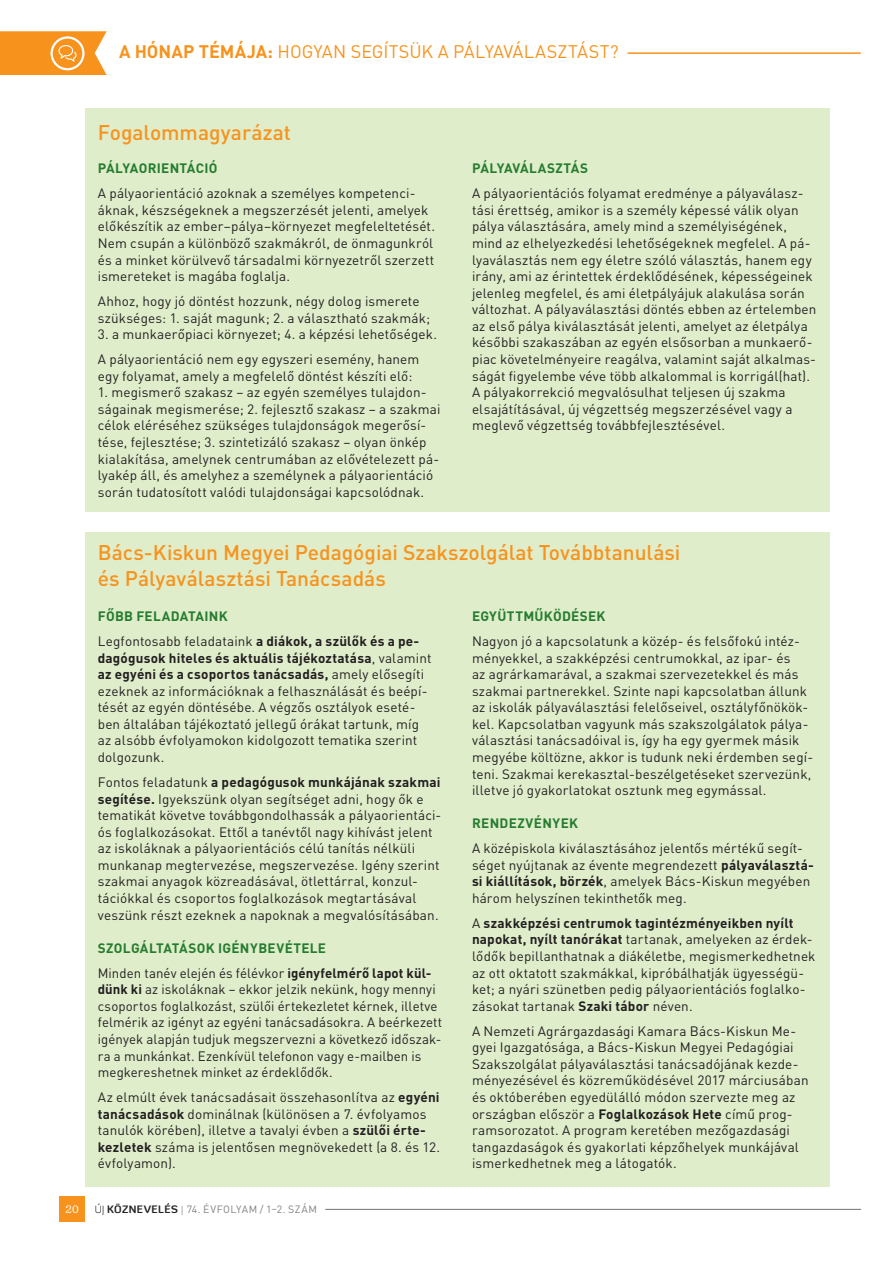
<style>
.page{position:relative;width:893px;height:1263px;background:#fff}
.page>*{position:absolute;margin:0;border:0;box-sizing:border-box;transform-origin:0 0}
.Body_text_fél_sor_fö{font:500 21px/25.2px "DIN Pro";color:#f7931d}
.t1{font:18px "DIN Pro";color:#f7931d}
.Body_text_fél_sor_fö-2{font:13.5px/16.6px "DIN Pro";letter-spacing:.01em;color:#231f20}
.Body_text_1_sor_fölé{font:700 13.5px "DIN Pro";letter-spacing:.02em;color:#257c2e}
.Body_text_fél_sor_fö-3{font:700 13.5px "DIN Pro";letter-spacing:.02em;color:#257c2e}
.t2{font:12px "Sentinel";color:#fff}
.t3{font:10.5px "DIN Pro";letter-spacing:.04em;color:#808285}
.s1{font-weight:700}
.s2{font-family:"Diavlo";font-weight:300;color:#231f20}
.s3{font-family:"Diavlo";font-weight:700;color:#231f20}
.s4{font-family:"Sentinel"}
</style>
<div class="page">
<div style="left:60px;top:1197px;width:25px;height:25px;background:#f7931d"></div>
<hr style="left:325px;top:1209px;width:536px;height:1px;background:#808285">
<svg style="left:0;top:31px;width:107px;height:44px"></svg>
<hr style="left:628px;top:52px;width:232px;height:2px;background:#f7931d">
<div style="left:85px;top:531px;width:744px;height:655px;background:#dfedcb"></div>
<div style="left:85px;top:108px;width:744px;height:404px;background:#dfedcb"></div>
<h2 class="t1" style="left:119px;top:40px;width:501px"><span class="s1">A HÓNAP TÉMÁJA:</span> HOGYAN SEGÍTSÜK A PÁLYAVÁLASZTÁST?</h2>
<p class="Body_text_fél_sor_fö" style="left:98px;top:119px;width:195px">Fogalommagyarázat</p>
<p class="Body_text_fél_sor_fö-3" style="left:98px;top:159px;width:121px">PÁLYAORIENTÁCIÓ</p>
<p class="Body_text_fél_sor_fö-2" style="left:98px;top:184px;width:339px">A pályaorientáció azoknak a személyes kompetenci&shy;áknak, készségeknek a megszerzését jelenti, amelyek előkészítik az ember–pálya–környezet megfeleltetését.<br>Nem csupán a különböző szakmákról, de önmagunkról és a minket körülvevő társadalmi környezetről szerzett ismereteket is magába foglalja.</p>
<p class="Body_text_fél_sor_fö-2" style="left:98px;top:292px;width:334px">Ahhoz, hogy jó döntést hozzunk, négy dolog ismerete szükséges: 1. saját magunk; 2. a választható szakmák;</p>
<p class="Body_text_fél_sor_fö-2" style="left:98px;top:325px;width:341px">3. a munkaerőpiaci környezet; 4. a képzési lehetőségek.</p>
<p class="Body_text_fél_sor_fö-2" style="left:98px;top:350px;width:323px">A pályaorientáció nem egy egyszeri esemény, hanem egy folyamat, amely a megfelelő döntést készíti elő:</p>
<p class="Body_text_fél_sor_fö-2" style="left:98px;top:383px;width:344px">1. megismerő szakasz – az egyén személyes tulajdon&shy;ságainak megismerése; 2. fejlesztő szakasz – a szakmai célok eléréséhez szükséges tulajdonságok megerősí&shy;tése, fejlesztése; 3. szintetizáló szakasz – olyan önkép kialakítása, amelynek centrumában az elővételezett pá&shy;lyakép áll, és amelyhez a személynek a pályaorientáció során tudatosított valódi tulajdonságai kapcsolódnak.</p>
<p class="Body_text_1_sor_fölé" style="left:472px;top:159px;width:118px">PÁLYAVÁLASZTÁS</p>
<p class="Body_text_fél_sor_fö-2" style="left:472px;top:184px;width:346px">A pályaorientációs folyamat eredménye a pályaválasz&shy;tási érettség, amikor is a személy képessé válik olyan pálya választására, amely mind a személyiségének, mind az elhelyezkedési lehetőségeknek megfelel. A pá&shy;lyaválasztás nem egy életre szóló választás, hanem egy irány, ami az érintettek érdeklődésének, képességeinek jelenleg megfelel, és ami életpályájuk alakulása során változhat. A pályaválasztási döntés ebben az értelemben az első pálya kiválasztását jelenti, amelyet az életpálya későbbi szakaszában az egyén elsősorban a munkaerő&shy;piac követelményeire reagálva, valamint saját alkalmas&shy;ságát figyelembe véve több alkalommal is korrigál(hat).<br>A pályakorrekció megvalósulhat teljesen új szakma elsajátításával, új végzettség megszerzésével vagy a meglevő végzettség továbbfejlesztésével.</p>
<p class="Body_text_fél_sor_fö" style="left:98px;top:539px;width:584px">Bács-Kiskun Megyei Pedagógiai Szakszolgálat Továbbtanulási és Pályaválasztási Tanácsadás</p>
<p class="Body_text_1_sor_fölé" style="left:98px;top:607px;width:131px">FŐBB FELADATAINK</p>
<p class="Body_text_fél_sor_fö-2" style="left:98px;top:632px;width:335px">Legfontosabb feladataink <span class="s1">a diákok, a szülők és a pe&shy;dagógusok hiteles és aktuális tájékoztatása</span>, valamint <span class="s1">az egyéni és a csoportos tanácsadás,</span> amely elősegíti ezeknek az információknak a felhasználását és beépí&shy;tését az egyén döntésébe. A végzős osztályok eseté&shy;ben általában tájékoztató jellegű órákat tartunk, míg az alsóbb évfolyamokon kidolgozott tematika szerint dolgozunk.</p>
<p class="Body_text_fél_sor_fö-2" style="left:98px;top:773px;width:345px">Fontos feladatunk <span class="s1">a pedagógusok munkájának szakmai segítése.</span> Igyekszünk olyan segítséget adni, hogy ők e tematikát követve továbbgondolhassák a pályaorientáci&shy;ós foglalkozásokat. Ettől a tanévtől nagy kihívást jelent az iskoláknak a pályaorientációs célú tanítás nélküli munkanap megtervezése, megszervezése. Igény szerint szakmai anyagok közreadásával, ötlettárral, konzul&shy;tációkkal és csoportos foglalkozások megtartásával veszünk részt ezeknek a napoknak a megvalósításában.</p>
<p class="Body_text_1_sor_fölé" style="left:98px;top:939px;width:230px">SZOLGÁLTATÁSOK IGÉNYBEVÉTELE</p>
<p class="Body_text_fél_sor_fö-2" style="left:98px;top:964px;width:346px">Minden tanév elején és félévkor <span class="s1">igényfelmérő lapot kül&shy;dünk ki</span> az iskoláknak – ekkor jelzik nekünk, hogy mennyi csoportos foglalkozást, szülői értekezletet kérnek, illetve felmérik az igényt az egyéni tanácsadásokra. A beérkezett igények alapján tudjuk megszervezni a következő időszak&shy;ra a munkánkat. Ezenkívül telefonon vagy e-mailben is megkereshetnek minket az érdeklődők.</p>
<p class="Body_text_fél_sor_fö-2" style="left:98px;top:1088px;width:344px">Az elmúlt évek tanácsadásait összehasonlítva az <span class="s1">egyéni tanácsadások</span> dominálnak (különösen a 7. évfolyamos tanulók körében), illetve a tavalyi évben a <span class="s1">szülői érte&shy;kezletek</span> száma is jelentősen megnövekedett (a 8. és 12. évfolyamon).</p>
<p class="Body_text_1_sor_fölé" style="left:472px;top:607px;width:135px">EGYÜTTMŰKÖDÉSEK</p>
<p class="Body_text_fél_sor_fö-2" style="left:472px;top:632px;width:343px">Nagyon jó a kapcsolatunk a közép- és felsőfokú intéz&shy;ményekkel, a szakképzési centrumokkal, az ipar- és<br>az agrárkamarával, a szakmai szervezetekkel és más szakmai partnerekkel. Szinte napi kapcsolatban állunk az iskolák pályaválasztási felelőseivel, osztályfőnökök&shy;kel. Kapcsolatban vagyunk más szakszolgálatok pálya&shy;választási tanácsadóival is, így ha egy gyermek másik megyébe költözne, akkor is tudunk neki érdemben segí&shy;teni. Szakmai kerekasztal-beszélgetéseket szervezünk, illetve jó gyakorlatokat osztunk meg egymással.</p>
<p class="Body_text_1_sor_fölé" style="left:472px;top:814px;width:108px">RENDEZVÉNYEK</p>
<p class="Body_text_fél_sor_fö-2" style="left:472px;top:839px;width:343px">A középiskola kiválasztásához jelentős mértékű segít&shy;séget nyújtanak az évente megrendezett <span class="s1">pályaválasztá&shy;si kiállítások, börzék</span>, amelyek Bács-Kiskun megyében három helyszínen tekinthetők meg.</p>
<p class="Body_text_fél_sor_fö-2" style="left:472px;top:914px;width:345px">A <span class="s1">szakképzési centrumok tagintézményeikben nyílt napokat, nyílt tanórákat</span> tartanak, amelyeken az érdek&shy;lődők bepillanthatnak a diákéletbe, megismerkedhetnek az ott oktatott szakmákkal, kipróbálhatják ügyességü&shy;ket; a nyári szünetben pedig pályaorientációs foglalko&shy;zásokat tartanak <span class="s1">Szaki tábor</span> néven.</p>
<p class="Body_text_fél_sor_fö-2" style="left:472px;top:1022px;width:338px">A Nemzeti Agrárgazdasági Kamara Bács-Kiskun Me&shy;gyei Igazgatósága, a Bács-Kiskun Megyei Pedagógiai Szakszolgálat pályaválasztási tanácsadójának kezde&shy;ményezésével és közreműködésével 2017 márciusában és októberében egyedülálló módon szervezte meg az országban először a <span class="s1">Foglalkozások Hete</span> című prog&shy;ramsorozatot. A program keretében mezőgazdasági tangazdaságok és gyakorlati képzőhelyek munkájával ismerkedhetnek meg a látogatók.</p>
<p class="t2" style="left:66px;top:1200px;width:15px">20</p>
<p class="t3" style="left:95px;top:1202px;width:224px"><span class="s2">ÚJ</span> <span class="s3">KÖZNEVELÉS</span> <span class="s4">|</span> 74. ÉVFOLYAM / 1–2. SZÁM</p>
</div>
